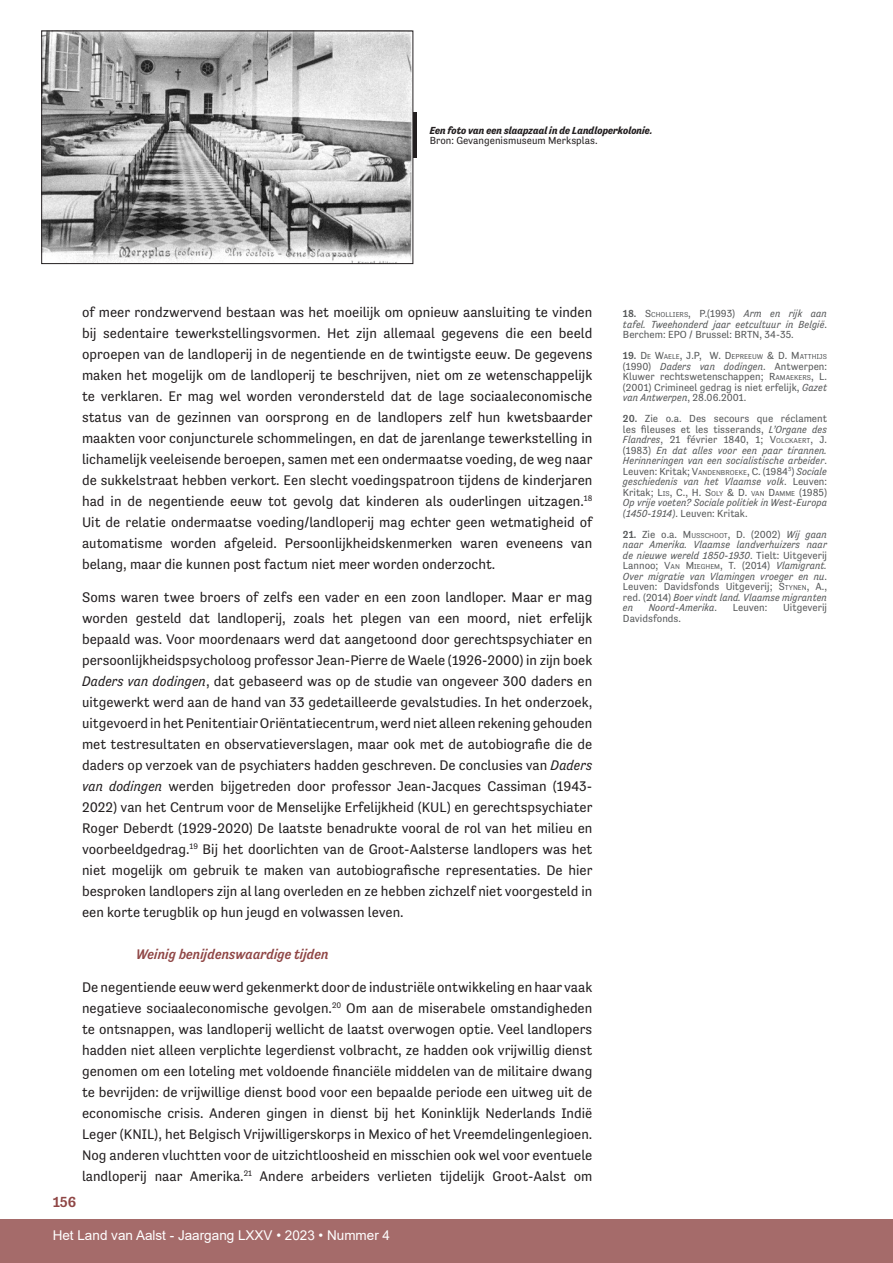
<style>
.page{position:relative;width:893px;height:1263px;background:#fff}
.page>*{position:absolute;margin:0;border:0;box-sizing:border-box;transform-origin:0 0}
.t1{font:500 15px "Tenso";color:#8f4645}
.t2{font:14.25px/21px "Tenso";color:#231f20;text-align:justify}
.t3{font:italic 500 14.25px "Tenso";color:#8f4645}
.t4{font:13.5px "Arial";color:#fff}
.t5{font:italic 10.5px/10.5px "Tenso";color:#57595a;text-align:justify}
.t6{font:10.5px/10.5px "Tenso";color:#57595a;text-align:justify}
.t7{font:italic 700 10.5px "Tenso";color:#231f20}
.t8{font:10.5px "Tenso";color:#231f20}
.t9{font:7.35px "Tenso";color:#57595a}
.s1{font-style:italic}
.s2{font-weight:500;font-style:normal}
.s3{font-style:normal}
.s4{font-style:normal;font-size:7.35px}
.s5{font-weight:500;font-size:10.5px}
.s6{font-size:10.5px}
.s7{font-style:inherit}
.s8{font-size:7.35px}
</style>
<div class="page">
<div style="left:0;top:1219px;width:893px;height:44px;background:#a56b6a"></div>
<div style="left:411px;top:112px;width:6px;height:46px;background:#231f20"></div>
<img style="left:43px;top:33px;width:368px;height:229px">
<div style="left:41px;top:31px;width:372px;height:233px;border:1px solid #231f20"></div>
<p class="t7" style="left:430px;top:124px;width:224px">Een foto van een slaapzaal in de Landloperkolonie.</p>
<p class="t8" style="left:430px;top:135px;width:169px">Bron: Gevangenismuseum Merksplas.</p>
<p class="t2" style="left:82px;top:301px;width:512px">of meer rondzwervend bestaan was het moeilijk om opnieuw aansluiting te vinden bij sedentaire tewerkstellingsvormen. Het zijn allemaal gegevens die een beeld oproepen van de landloperij in de negentiende en de twintigste eeuw. De gegevens maken het mogelijk om de landloperij te beschrijven, niet om ze wetenschappelijk te verklaren. Er mag wel worden verondersteld dat de lage sociaaleconomische status van de gezinnen van oorsprong en de landlopers zelf hun kwetsbaarder maakten voor conjuncturele schommelingen, en dat de jarenlange tewerkstelling in lichamelijk veeleisende beroepen, samen met een ondermaatse voeding, de weg naar de sukkelstraat hebben verkort. Een slecht voedingspatroon tijdens de kinderjaren had in de negentiende eeuw tot gevolg dat kinderen als ouderlingen uitzagen.<sup>18<br></sup>Uit de relatie ondermaatse voeding/landloperij mag echter geen wetmatigheid of automatisme worden afgeleid. Persoonlijkheidskenmerken waren eveneens van belang, maar die kunnen post factum niet meer worden onderzocht.</p>
<p class="t2" style="left:82px;top:586px;width:512px">Soms waren twee broers of zelfs een vader en een zoon landloper. Maar er mag worden gesteld dat landloperij, zoals het plegen van een moord, niet erfelijk bepaald was. Voor moordenaars werd dat aangetoond door gerechtspsychiater en persoonlijkheidspsycholoog professor Jean-Pierre de Waele (1926-2000) in zijn boek <span class="s1">Daders van dodingen</span>, dat gebaseerd was op de studie van ongeveer 300 daders en uitgewerkt werd aan de hand van 33 gedetailleerde gevalstudies. In het onderzoek, uitgevoerd in het Penitentiair Oriëntatiecentrum, werd niet alleen rekening gehouden met testresultaten en observatieverslagen, maar ook met de autobiografie die de daders op verzoek van de psychiaters hadden geschreven. De conclusies van <span class="s1">Daders van dodingen</span> werden bijgetreden door professor Jean-Jacques Cassiman (1943- 2022) van het Centrum voor de Menselijke Erfelijkheid (KUL) en gerechtspsychiater Roger Deberdt (1929-2020) De laatste benadrukte vooral de rol van het milieu en voorbeeldgedrag.<sup>19</sup> Bij het doorlichten van de Groot-Aalsterse landlopers was het niet mogelijk om gebruik te maken van autobiografische representaties. De hier besproken landlopers zijn al lang overleden en ze hebben zichzelf niet voorgesteld in een korte terugblik op hun jeugd en volwassen leven.</p>
<p class="t3" style="left:136px;top:946px;width:194px">Weinig benijdenswaardige tijden</p>
<p class="t2" style="left:82px;top:976px;width:512px">De negentiende eeuw werd gekenmerkt door de industriële ontwikkeling en haar vaak negatieve sociaaleconomische gevolgen.<sup>20</sup> Om aan de miserabele omstandigheden te ontsnappen, was landloperij wellicht de laatst overwogen optie. Veel landlopers hadden niet alleen verplichte legerdienst volbracht, ze hadden ook vrijwillig dienst genomen om een loteling met voldoende financiële middelen van de militaire dwang te bevrijden: de vrijwillige dienst bood voor een bepaalde periode een uitweg uit de economische crisis. Anderen gingen in dienst bij het Koninklijk Nederlands Indië Leger (KNIL), het Belgisch Vrijwilligerskorps in Mexico of het Vreemdelingenlegioen.<br>Nog anderen vluchtten voor de uitzichtloosheid en misschien ook wel voor eventuele landloperij naar Amerika.<sup>21</sup> Andere arbeiders verlieten tijdelijk Groot-Aalst om</p>
<p class="t1" style="left:53px;top:1194px;width:25px">156</p>
<p class="t4" style="left:53px;top:1226px;width:339px">Het Land van Aalst - Jaargang LXXV • 2023 • Nummer 4</p>
<p class="t5" style="left:623px;top:309px;width:206px"><span class="s2">18.</span> <span class="s3">S</span><span class="s4">CHOLLIERS</span><span class="s3">, P.(1993)</span> Arm en rijk aan tafel. Tweehonderd jaar eetcultuur in België<span class="s3">.<br>Berchem: EPO / Brussel: BRTN, 34-35.</span></p>
<p class="t9" style="left:623px;top:353px;width:206px"><span class="s5">19.</span> <span class="s6">D</span> E <span class="s6">W</span>AELE<span class="s6">, J.P, W.</span> <span class="s6">D</span> EPREEUW <span class="s6">&amp; D.</span> <span class="s6">M</span>ATTHIJS</p>
<p class="t6" style="left:623px;top:361px;width:206px">(1990) <span class="s1">Daders van dodingen</span>. Antwerpen:<br>Kluwer rechtswetenschappen; <span class="s7">R</span><span class="s8">AMAEKERS</span>, L. (2001) Crimineel gedrag is niet erfelijk, <span class="s1">Gazet van Antwerpen</span>, 28.06.2001.</p>
<p class="t5" style="left:623px;top:414px;width:206px"><span class="s2">20.</span> <span class="s3">Zie o.a. Des secours que réclament les fileuses et les tisserands,</span> L’Organe des Flandres<span class="s3">, 21 février 1840, 1;</span> <span class="s3">V</span><span class="s4">OLCKAERT</span><span class="s3">, J. (1983)</span> En dat alles voor een paar tirannen.<br>Herinneringen van een socialistische arbeider<span class="s3">.<br>Leuven: Kritak;</span> <span class="s3">V</span><span class="s4">ANDENBROEKE</span><span class="s3">, C. (1984</span><sup>3</sup><span class="s3">)</span> Sociale geschiedenis van het Vlaamse volk<span class="s3">. Leuven:<br>Kritak;</span> <span class="s3">L</span><span class="s4">IS</span><span class="s3">, C., H.</span> <span class="s3">S</span><span class="s4">OLY</span> <span class="s3">&amp; D.</span> <span class="s4">VAN</span> <span class="s3">D</span><span class="s4">AMME</span> <span class="s3">(1985)<br></span>Op vrije voeten? Sociale politiek in West-Europa (1450-1914)<span class="s3">. Leuven: Kritak.</span></p>
<p class="t5" style="left:623px;top:529px;width:206px"><span class="s2">21.</span> <span class="s3">Zie o.a.</span> <span class="s3">M</span> <span class="s4">USSCHOOT</span><span class="s3">, D. (2002)</span> Wij gaan naar Amerika. Vlaamse landverhuizers naar de nieuwe wereld 1850-1930<span class="s3">. Tielt: Uitgeverij Lannoo;</span> <span class="s3">V</span><span class="s4">AN</span> <span class="s3">M</span> <span class="s4">IEGHEM</span><span class="s3">, T. (2014)</span> Vlamigrant.<br>Over migratie van Vlamingen vroeger en nu<span class="s3">.<br>Leuven: Davidsfonds Uitgeverij;</span> <span class="s3">S</span><span class="s4">TYNEN</span><span class="s3">, A., red. (2014)</span> Boer vindt land. Vlaamse migranten en</p>
<p class="t5" style="left:649px;top:603px;width:70px">Noord-Amerika<span class="s3">.</span></p>
<p class="t6" style="left:733px;top:603px;width:36px">Leuven:</p>
<p class="t6" style="left:783px;top:603px;width:45px">Uitgeverij</p>
<p class="t6" style="left:623px;top:613px;width:60px">Davidsfonds.</p>
</div>
